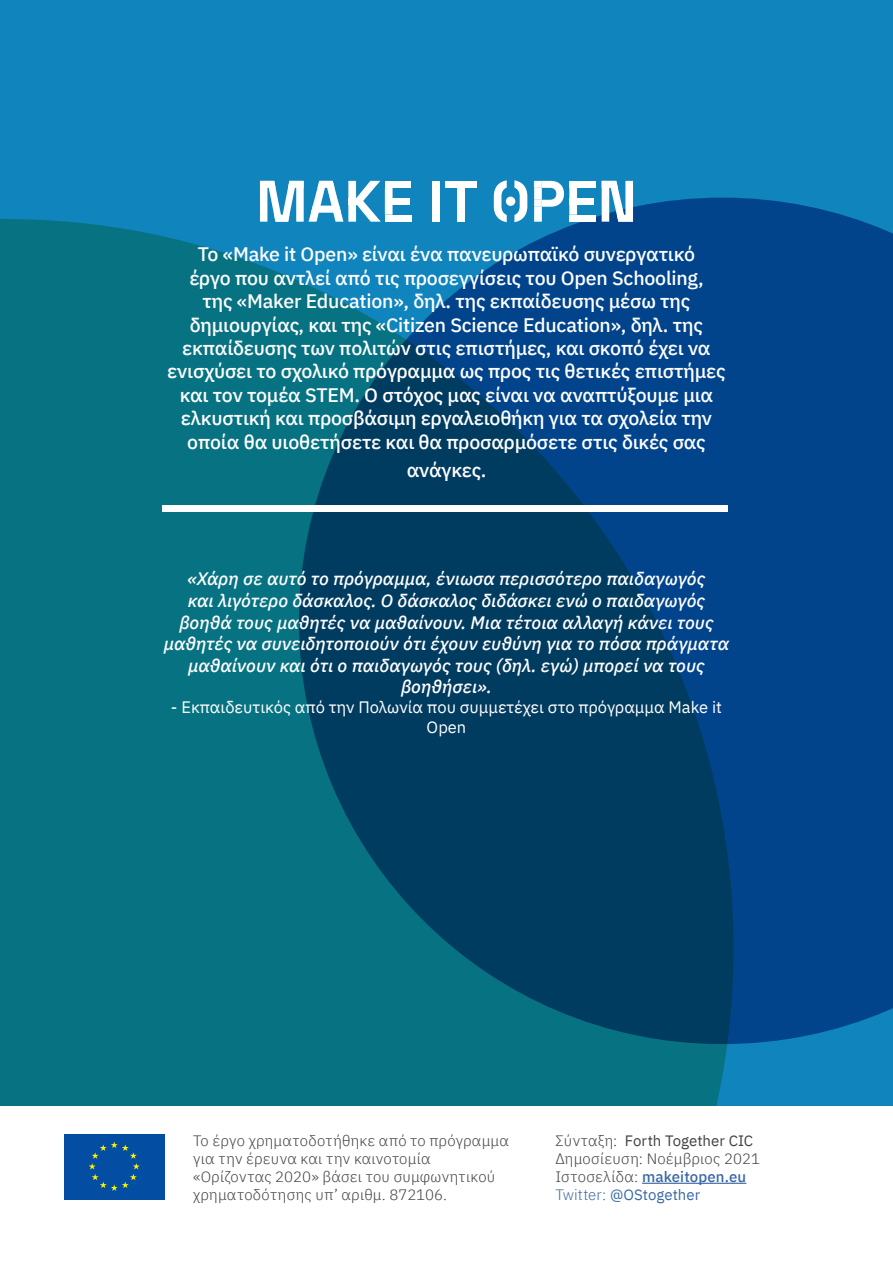
<style>
.page{position:relative;width:893px;height:1263px;background:#fff}
.page>*{position:absolute;margin:0;border:0;box-sizing:border-box;transform-origin:0 0}
.t1{font:500 19.5px/23.4px "IBM Plex Sans";letter-spacing:-.01em;color:#fff;text-align:center}
.t2{font:italic 500 18px/21.6px "IBM Plex Sans";color:#fff;text-align:center}
.t3{font:16.5px/19.8px "IBM Plex Sans";color:#fff;text-align:center}
.t4{font:300 15px/18px "IBM Plex Sans";letter-spacing:.015em;color:#414042}
.s1{font-weight:400}
.s2{font-weight:500;color:#3a68a5}
.s3{color:#3a68a5}
.s4{font-weight:400;color:#3a68a5}
</style>
<div class="page">
<div style="left:0;top:0;width:893px;height:1106px;background:#1084bd"></div>
<div style="left:0;top:219px;width:728px;height:887px;background:#077382"></div>
<svg style="left:299px;top:198px;width:594px;height:846px"></svg>
<div style="left:577px;top:215px;width:19px;height:7px;background:#fff"></div>
<div style="left:577px;top:181px;width:18px;height:7px;background:#fff"></div>
<div style="left:393px;top:215px;width:18px;height:7px;background:#fff"></div>
<div style="left:393px;top:181px;width:18px;height:7px;background:#fff"></div>
<svg style="left:514px;top:180px;width:13px;height:42px"></svg>
<div style="left:457px;top:181px;width:7px;height:41px;background:#fff"></div>
<svg style="left:534px;top:181px;width:43px;height:41px"></svg>
<div style="left:569px;top:215px;width:8px;height:7px;background:#fff"></div>
<div style="left:569px;top:181px;width:8px;height:7px;background:#fff"></div>
<div style="left:432px;top:181px;width:8px;height:41px;background:#fff"></div>
<svg style="left:494px;top:180px;width:13px;height:42px"></svg>
<div style="left:569px;top:198px;width:25px;height:7px;background:#fff"></div>
<div style="left:506px;top:197px;width:9px;height:9px;background:#fff;border-radius:50%"></div>
<svg style="left:260px;top:181px;width:133px;height:41px"></svg>
<svg style="left:602px;top:181px;width:31px;height:41px"></svg>
<div style="left:348px;top:198px;width:15px;height:7px;background:#fff"></div>
<div style="left:385px;top:198px;width:24px;height:7px;background:#fff"></div>
<div style="left:445px;top:181px;width:31px;height:7px;background:#fff"></div>
<div style="left:162px;top:505px;width:566px;height:6px;background:#fff"></div>
<div style="left:64px;top:1134px;width:101px;height:65px;background:#034ea2"></div>
<svg style="left:89px;top:1142px;width:51px;height:49px"></svg>
<hr style="left:642px;top:1183px;width:104px;height:1px;background:#3a68a5">
<p class="t1" style="left:167px;top:241px;width:560px">Το «Make it Open» είναι ένα πανευρωπαϊκό συνεργατικό<br>έργο που αντλεί από τις προσεγγίσεις του Open Schooling,<br>της «Μaker Education», δηλ. της εκπαίδευσης μέσω της δημιουργίας, και της «Citizen Science Education», δηλ. της εκπαίδευσης των πολιτών στις επιστήμες, και σκοπό έχει να ενισχύσει το σχολικό πρόγραμμα ως προς τις θετικές επιστήμες και τον τομέα STEM. Ο στόχος μας είναι να αναπτύξουμε μια ελκυστική και προσβάσιμη εργαλειοθήκη για τα σχολεία την οποία θα υιοθετήσετε και θα προσαρμόσετε στις δικές σας</p>
<p class="t1" style="left:407px;top:457px;width:81px">ανάγκες.</p>
<p class="t2" style="left:164px;top:567px;width:567px">«Χάρη σε αυτό το πρόγραμμα, ένιωσα περισσότερο παιδαγωγός<br>και λιγότερο δάσκαλος. Ο δάσκαλος διδάσκει ενώ ο παιδαγωγός βοηθά τους μαθητές να μαθαίνουν. Μια τέτοια αλλαγή κάνει τους μαθητές να συνειδητοποιούν ότι έχουν ευθύνη για το πόσα πράγματα μαθαίνουν και ότι ο παιδαγωγός τους (δηλ. εγώ) μπορεί να τους βοηθήσει».</p>
<p class="t3" style="left:171px;top:696px;width:553px">- Εκπαιδευτικός από την Πολωνία που συμμετέχει στο πρόγραμμα Make it<br>Open</p>
<p class="t4" style="left:193px;top:1130px;width:317px">Το έργο χρηματοδοτήθηκε από το πρόγραμμα για την έρευνα και την καινοτομία «Ορίζοντας 2020» βάσει του συμφωνητικού χρηματοδότησης υπ’ αριθμ. 872106.</p>
<p class="t4" style="left:555px;top:1130px;width:206px">Σύνταξη: <span class="s1">Forth Together CIC<br></span>Δημοσίευση: Νοέμβριος 2021<br>Ιστοσελίδα: <span class="s2">makeitopen.eu<br></span><span class="s3">Twitter:</span> <span class="s4">@OStogether</span></p>
</div>
